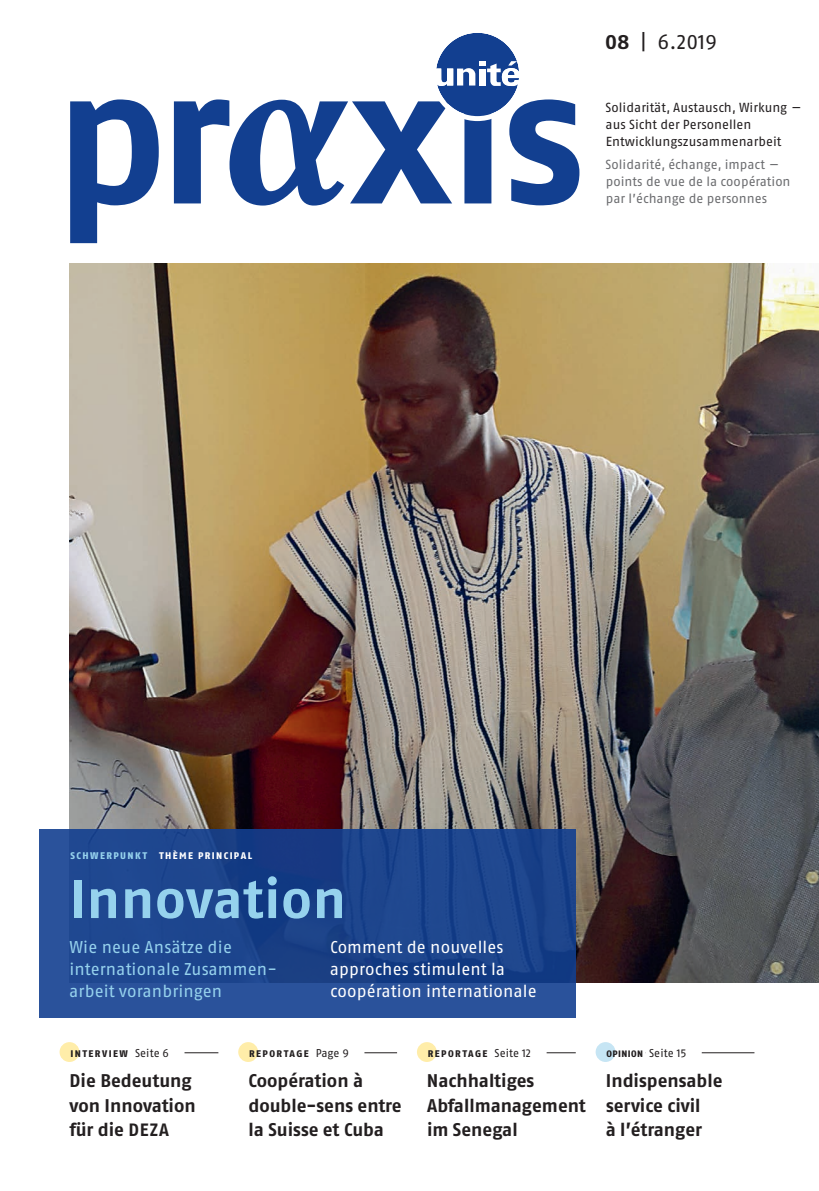
<style>
.page{position:relative;width:819px;height:1191px;background:#fff}
.page>*{position:absolute;margin:0;border:0;box-sizing:border-box;transform-origin:0 0}
.t1{font:700 54.25px "Fago OT";letter-spacing:.015em;color:#96d2ed}
.t2{font:21px "Fago OT";color:#231f20}
.t3{font:700 18.38px/24.8px "Fago OT";letter-spacing:-.005em;color:#231f20}
.t4{font:17.15px/22.4px "Fago OT";letter-spacing:.005em;color:#fff}
.t5{font:17.15px/22.4px "Fago OT";letter-spacing:.01em;color:#96d2ed}
.t6{font:13.12px/17.3px "Fago OT";letter-spacing:.005em;color:#231f20}
.t7{font:13.12px/17.3px "Fago OT";letter-spacing:.005em;color:#6c6d70}
.t8{font:800 9.62px "Fago OT";letter-spacing:.15em;color:#231f20}
.t9{font:800 9.62px "Fago OT";letter-spacing:.145em;color:#fff}
.t10{font:800 9.28px "Fago OT";letter-spacing:.045em;color:#231f20}
.s1{font-weight:700}
.s2{color:#96d2ed}
.s3{font-weight:400;font-size:11.38px}
.s4{font-size:17.85px}
</style>
<div class="page">
<img style="left:69px;top:263px;width:750px;height:719px">
<svg style="left:70px;top:99px;width:509px;height:144px"></svg>
<svg style="left:435px;top:34px;width:84px;height:82px"></svg>
<div style="left:431px;top:28px;width:93px;height:93px;border:5px solid #fff;border-radius:50%"></div>
<div style="left:60px;top:1042px;width:19px;height:20px;background:#ffeda9;border-radius:50%"></div>
<div style="left:238px;top:1042px;width:20px;height:20px;background:#ffeda9;border-radius:50%"></div>
<div style="left:417px;top:1042px;width:20px;height:20px;background:#ffeda9;border-radius:50%"></div>
<div style="left:595px;top:1042px;width:20px;height:20px;background:#c6e5f4;border-radius:50%"></div>
<hr style="left:645px;top:1052px;width:109px;height:1px;background:#231f20">
<div style="left:645px;top:1049px;width:56px;height:10px;background:#fff"></div>
<hr style="left:288px;top:1052px;width:109px;height:1px;background:#231f20">
<div style="left:288px;top:1049px;width:76px;height:10px;background:#fff"></div>
<hr style="left:466px;top:1052px;width:109px;height:1px;background:#231f20">
<div style="left:466px;top:1049px;width:80px;height:10px;background:#fff"></div>
<hr style="left:109px;top:1052px;width:109px;height:1px;background:#231f20">
<div style="left:109px;top:1049px;width:75px;height:10px;background:#fff"></div>
<svg style="left:40px;top:828px;width:535px;height:189px;background:#1f468e"></svg>
<p class="t2" style="left:605px;top:29px;width:113px"><span class="s1">08</span> | 6.2019</p>
<p class="t6" style="left:605px;top:98px;width:197px">Solidarität, Austausch, Wirkung — aus Sicht der Personellen<br>Entwicklungszusammenarbeit</p>
<p class="t7" style="left:605px;top:155px;width:186px">Solidarité, échange, impact — points de vue de la coopération par l’échange de personnes</p>
<p class="t9" style="left:70px;top:849px;width:183px"><span class="s2">SCHWERPUNKT</span> THÈME PRINCIPAL</p>
<h1 class="t1" style="left:69px;top:866px;width:278px">Innovation</h1>
<p class="t5" style="left:69px;top:935px;width:209px">Wie neue Ansätze die internationale Zusammen&shy;arbeit voranbringen</p>
<p class="t4" style="left:330px;top:935px;width:208px">Comment de nouvelles approches stimulent la coopération internationale</p>
<p class="t8" style="left:70px;top:1047px;width:100px">INTERVIEW <span class="s3">Seite 6</span></p>
<p class="t8" style="left:249px;top:1047px;width:101px">REPORTAGE <span class="s3">Page 9</span></p>
<p class="t8" style="left:428px;top:1047px;width:105px">REPORTAGE <span class="s3">Seite 12</span></p>
<p class="t10" style="left:606px;top:1048px;width:81px">OPINION <span class="s3">Seite 15</span></p>
<p class="t3" style="left:248px;top:1068px;width:155px">Coopération à double-sens entre la Suisse et Cuba</p>
<p class="t3" style="left:427px;top:1068px;width:160px">Nachhaltiges<br>Abfallmanagement im Senegal</p>
<p class="t3" style="left:69px;top:1068px;width:128px">Die Bedeutung von Innovation für die <span class="s4">DEZA</span></p>
<p class="t3" style="left:605px;top:1068px;width:118px">Indispensable service civil<br>à l’étranger</p>
</div>
